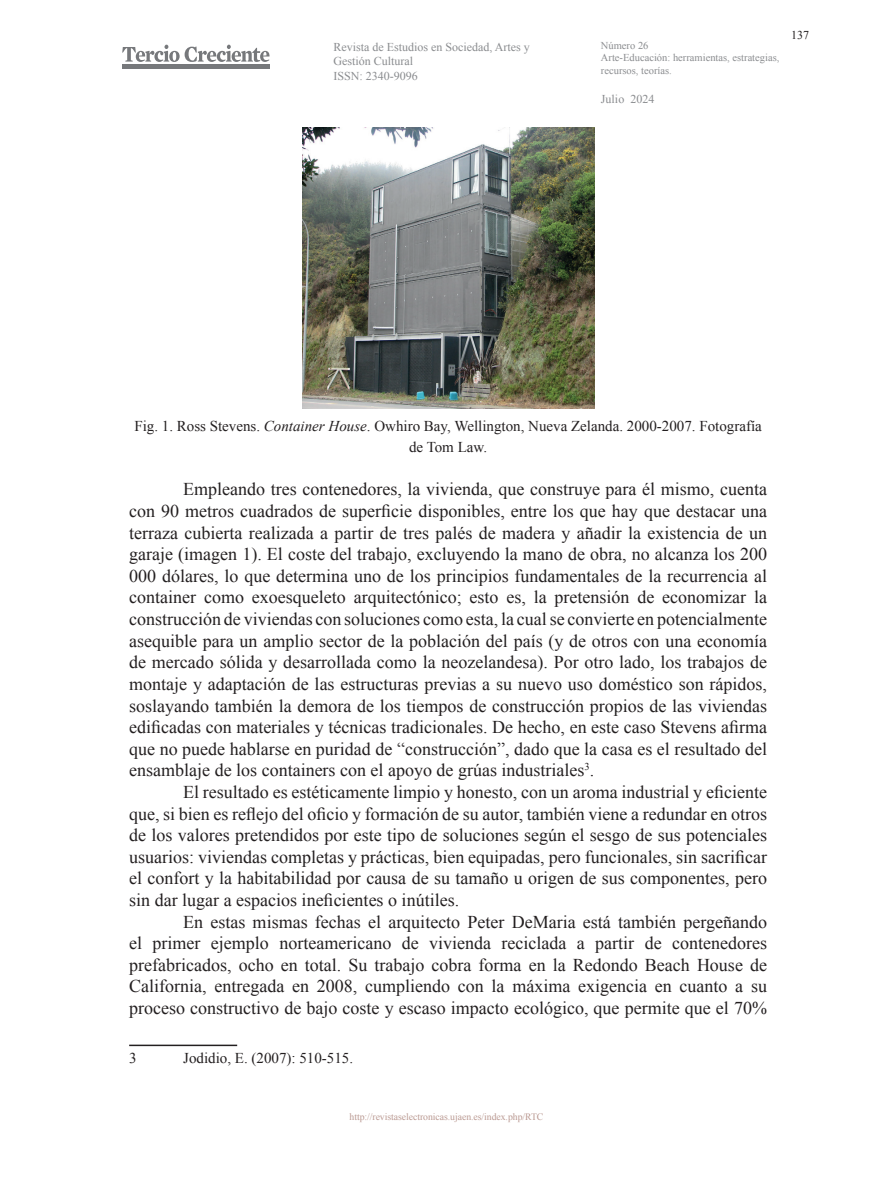
<style>
.page{position:relative;width:893px;height:1191px;background:#fff}
.page>*{position:absolute;margin:0;border:0;box-sizing:border-box;transform-origin:0 0}
.t1{font:18px/21.6px "Times New Roman";color:#231f20;text-align:justify}
.t2{font:15px/21.6px "Times New Roman";color:#231f20;text-align:center}
.t3{font:12px/14.4px "Times New Roman";color:#8a8c8f}
.t4{font:12px "Times New Roman";color:#231f20}
.t5{font:10.5px/12.6px "Times New Roman";color:#8a8c8f}
.t6{font:9.75px "Times New Roman";letter-spacing:-.005em;color:#ba9992}
.s1{font-style:italic}
</style>
<div class="page">
<svg style="left:122px;top:45px;width:148px;height:17px"></svg>
<hr style="left:122px;top:65px;width:147px;height:4px;background:#76787b">
<img style="left:302px;top:128px;width:292px;height:280px">
<hr style="left:129px;top:1044px;width:108px;height:2px;background:#231f20">
<p class="t3" style="left:333px;top:39px;width:198px">Revista de Estudios en Sociedad, Artes y<br>Gestión Cultural<br>ISSN: 2340-9096</p>
<p class="t5" style="left:601px;top:39px;width:180px">Número 26<br>Arte-Educación: herramientas, estrategias, recursos, teorías.</p>
<p class="t3" style="left:601px;top:91px;width:55px">Julio 2024</p>
<p class="t4" style="left:791px;top:27px;width:19px">137</p>
<p class="t2" style="left:134px;top:414px;width:629px">Fig. 1. Ross Stevens. <span class="s1">Container House</span>. Owhiro Bay, Wellington, Nueva Zelanda. 2000-2007. Fotografía de Tom Law.</p>
<p class="t1" style="left:129px;top:478px;width:639px;text-indent:54px">Empleando tres contenedores, la vivienda, que construye para él mismo, cuenta con 90 metros cuadrados de superficie disponibles, entre los que hay que destacar una terraza cubierta realizada a partir de tres palés de madera y añadir la existencia de un garaje (imagen 1). El coste del trabajo, excluyendo la mano de obra, no alcanza los 200<br>000 dólares, lo que determina uno de los principios fundamentales de la recurrencia al container como exoesqueleto arquitectónico; esto es, la pretensión de economizar la construcción de viviendas con soluciones como esta, la cual se convierte en potencialmente asequible para un amplio sector de la población del país (y de otros con una economía de mercado sólida y desarrollada como la neozelandesa). Por otro lado, los trabajos de montaje y adaptación de las estructuras previas a su nuevo uso doméstico son rápidos, soslayando también la demora de los tiempos de construcción propios de las viviendas edificadas con materiales y técnicas tradicionales. De hecho, en este caso Stevens afirma que no puede hablarse en puridad de “construcción”, dado que la casa es el resultado del ensamblaje de los containers con el apoyo de grúas industriales<sup>3</sup>.</p>
<p class="t1" style="left:129px;top:781px;width:639px;text-indent:54px">El resultado es estéticamente limpio y honesto, con un aroma industrial y eficiente que, si bien es reflejo del oficio y formación de su autor, también viene a redundar en otros de los valores pretendidos por este tipo de soluciones según el sesgo de sus potenciales usuarios: viviendas completas y prácticas, bien equipadas, pero funcionales, sin sacrificar el confort y la habitabilidad por causa de su tamaño u origen de sus componentes, pero sin dar lugar a espacios ineficientes o inútiles.</p>
<p class="t1" style="left:129px;top:910px;width:639px;text-indent:54px">En estas mismas fechas el arquitecto Peter DeMaria está también pergeñando el primer ejemplo norteamericano de vivienda reciclada a partir de contenedores prefabricados, ocho en total. Su trabajo cobra forma en la Redondo Beach House de California, entregada en 2008, cumpliendo con la máxima exigencia en cuanto a su proceso constructivo de bajo coste y escaso impacto ecológico, que permite que el 70%</p>
<p class="t2" style="left:129px;top:1047px;width:9px">3</p>
<p class="t2" style="left:183px;top:1047px;width:171px">Jodidio, E. (2007): 510-515.</p>
<p class="t6" style="left:350px;top:1110px;width:195px">http://revistaselectronicas.ujaen.es/index.php/RTC</p>
</div>
